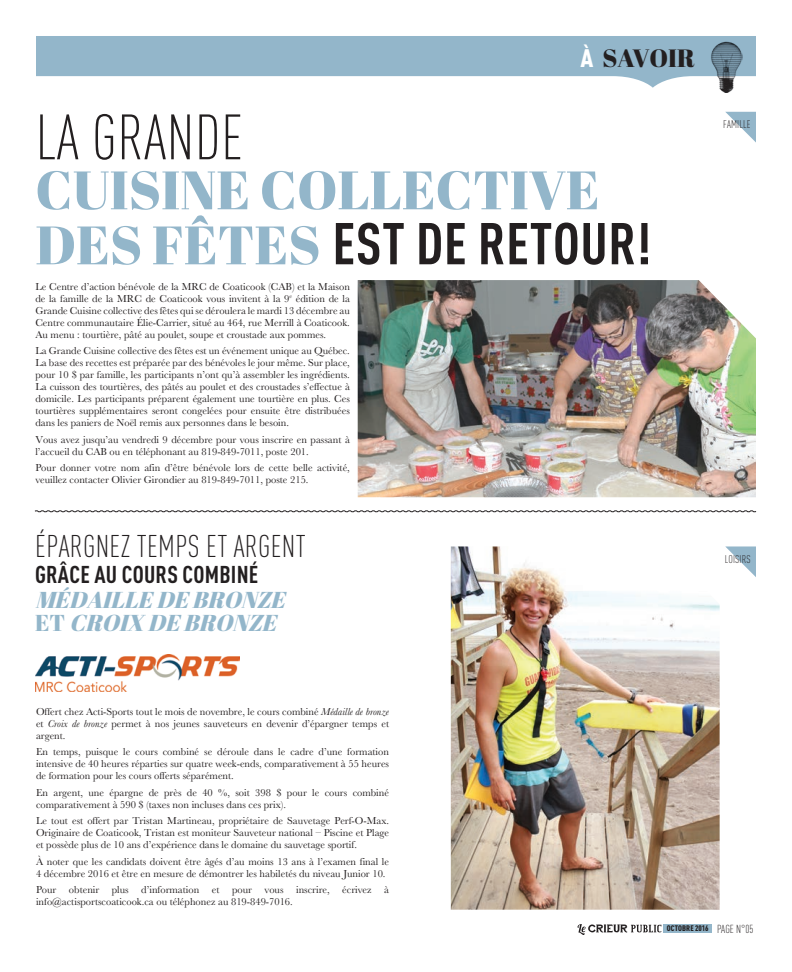
<style>
.page{position:relative;width:792px;height:972px;background:#fff}
.page>*{position:absolute;margin:0;border:0;box-sizing:border-box;transform-origin:0 0}
.t1{font:300 condensed 63px "DINOT";letter-spacing:.01em;color:#231f20}
.t2{font:700 condensed 58px "DINOT";letter-spacing:.01em;color:#231f20}
.t3{font:54px "Abril Fatface";color:#93b6ca}
.t4{font:300 condensed 31px "DINOT";letter-spacing:.01em;color:#231f20}
.t5{font:25px "Abril Fatface";color:#231f20}
.t6{font:700 condensed 24px "DINOT";letter-spacing:.01em;color:#231f20}
.t7{font:italic 23px/23px "Abril Fatface";letter-spacing:.055em;color:#93b6ca}
.t8{font:300 condensed 11.5px "DINOT";color:#231f20}
.t9{font:300 condensed 11px "DINOT";letter-spacing:.01em;color:#231f20}
.t10{font:10.5px/12px "Baskerville";color:#231f20;text-align:justify}
.t11{font:900 condensed 8px "DINOT";letter-spacing:.01em;color:#231f20}
.s1{font-family:"DINOT";font-weight:900;font-stretch:condensed;color:#fff}
.s2{font-family:"Abril Fatface";font-weight:400;font-stretch:normal;font-size:54px;color:#93b6ca}
.s3{font-family:"Bask Old Face"}
.s4{font-style:normal}
.s5{font-style:italic}
.s6{font-weight:300;font-size:11.5px}
</style>
<div class="page">
<div style="left:664px;top:924px;width:48px;height:9px;background:#93b6ca"></div>
<svg style="left:578px;top:924px;width:84px;height:11px"></svg>
<svg style="left:36px;top:36px;width:720px;height:52px;fill:#93b6ca"></svg>
<img style="left:711px;top:41px;width:32px;height:52px">
<svg style="left:725px;top:112px;width:31px;height:31px"></svg>
<svg style="left:725px;top:546px;width:31px;height:31px"></svg>
<svg style="left:34px;top:510px;width:723px;height:3px"></svg>
<img style="left:35px;top:654px;width:205px;height:38px">
<img style="left:358px;top:280px;width:398px;height:217px">
<img style="left:451px;top:546px;width:269px;height:364px">
<h3 class="t5" style="left:581px;top:41px;width:85px"><span class="s1">À</span>SAVOIR</h3>
<h1 class="t1" style="left:36px;top:101px;width:209px">LA GRANDE</h1>
<h3 class="t3" style="left:35px;top:152px;width:566px">CUISINE COLLECTIVE</h3>
<h2 class="t2" style="left:35px;top:208px;width:617px"><span class="s2">DES FÊTES</span> EST DE RETOUR!</h2>
<p class="t10" style="left:35px;top:280px;width:316px">Le Centre d’action bénévole de la MRC de Coaticook (CAB) et la Maison de la famille de la MRC de Coaticook vous invitent à la 9<sup>e</sup> édition de la Grande Cuisine collective des fêtes qui se déroulera le mardi 13 décembre au Centre communautaire Élie-Carrier, situé au 464, rue Merrill à Coaticook.<br>Au menu : tourtière, pâté au poulet, soupe et croustade aux pommes.</p>
<p class="t10" style="left:35px;top:345px;width:316px">La Grande Cuisine collective des fêtes est un événement unique au Québec.<br>La base des recettes est préparée par des bénévoles le jour même. Sur place, pour 10 <span class="s3">$</span> par famille, les participants n’ont qu’à assembler les ingrédients.<br>La cuisson des tourtières, des pâtés au poulet et des croustades s’effectue à domicile. Les participants préparent également une tourtière en plus. Ces tourtières supplémentaires seront congelées pour ensuite être distribuées dans les paniers de Noël remis aux personnes dans le besoin.</p>
<p class="t10" style="left:35px;top:433px;width:316px">Vous avez jusqu’au vendredi 9 décembre pour vous inscrire en passant à l’accueil du CAB ou en téléphonant au 819-849-7011, poste 201.</p>
<p class="t10" style="left:35px;top:462px;width:316px">Pour donner votre nom afin d’être bénévole lors de cette belle activité, veuillez contacter Olivier Girondier au 819-849-7011, poste 215.</p>
<h3 class="t4" style="left:35px;top:529px;width:272px">ÉPARGNEZ TEMPS ET ARGENT</h3>
<h3 class="t6" style="left:35px;top:560px;width:225px">GRÂCE AU COURS COMBINÉ</h3>
<h3 class="t7" style="left:35px;top:588px;width:259px">Médailledebronze<br><span class="s4">E T</span> Croix debronze</h3>
<p class="t9" style="left:723px;top:118px;width:29px">FAMILLE</p>
<p class="t9" style="left:725px;top:553px;width:26px">LOISIRS</p>
<p class="t10" style="left:36px;top:705px;width:355px">Offert chez Acti-Sports tout le mois de novembre, le cours combiné <span class="s5">Médaille de bronze </span>et <span class="s5">Croix de bronze</span> permet à nos jeunes sauveteurs en devenir d’épargner temps et argent.</p>
<p class="t10" style="left:36px;top:746px;width:355px">En temps, puisque le cours combiné se déroule dans le cadre d’une formation intensive de 40 heures réparties sur quatre week-ends, comparativement à 55 heures de formation pour les cours offerts séparément.</p>
<p class="t10" style="left:36px;top:786px;width:355px">En argent, une épargne de près de 40 %, soit 398 <span class="s3">$</span> pour le cours combiné comparativement à 590 <span class="s3">$</span> (taxes non incluses dans ces prix).</p>
<p class="t10" style="left:36px;top:815px;width:355px">Le tout est offert par Tristan Martineau, propriétaire de Sauvetage Perf-O-Max.<br>Originaire de Coaticook, Tristan est moniteur Sauveteur national – Piscine et Plage et possède plus de 10 ans d’expérience dans le domaine du sauvetage sportif.</p>
<p class="t10" style="left:36px;top:855px;width:355px">À noter que les candidats doivent être âgés d’au moins 13 ans à l’examen final le<br>4 décembre 2016 et être en mesure de démontrer les habiletés du niveau Junior 10.</p>
<p class="t10" style="left:36px;top:884px;width:355px">Pour obtenir plus d’information et pour vous inscrire, écrivez à info@actisportscoaticook.ca ou téléphonez au 819-849-7016.</p>
<p class="t11" style="left:667px;top:924px;width:55px">OCTOBRE 2016 <span class="s6">PAGE</span></p>
<p class="t8" style="left:736px;top:922px;width:19px">N°05</p>
</div>
